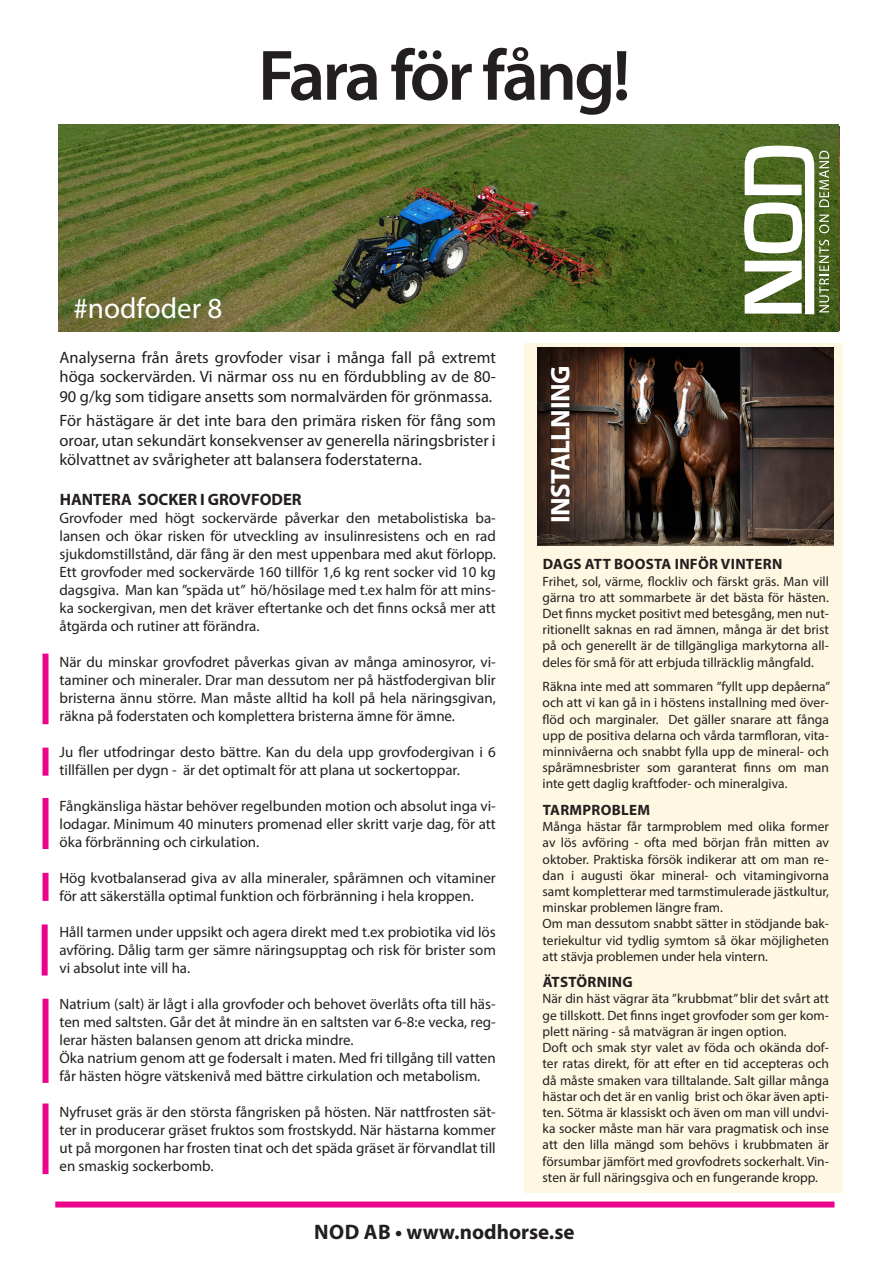
<style>
.page{position:relative;width:893px;height:1263px;background:#fff}
.page>*{position:absolute;margin:0;border:0;box-sizing:border-box;transform-origin:0 0}
.t1{font:600 72px "Myriad Pro";letter-spacing:-.04em;color:#231f20}
.t2{font:29.25px "Myriad Pro";color:#fff}
.t3{font:700 27px "Myriad Pro";letter-spacing:-.02em;color:#fff}
.t4{font:700 21px "Myriad Pro";color:#231f20}
.t5{font:16.5px/19.5px "Myriad Pro";color:#231f20;text-align:justify}
.t6{font:700 16.5px "Myriad Pro";color:#231f20}
.t7{font:15px/18px "Myriad Pro";color:#231f20;text-align:justify}
.t8{font:700 15px "Myriad Pro";letter-spacing:.02em;color:#231f20}
.t9{font:13.5px/16.2px "Myriad Pro";color:#231f20;text-align:justify}
</style>
<div class="page">
<div style="left:55px;top:1201px;width:779px;height:6px;background:#ed028c"></div>
<div style="left:43px;top:654px;width:6px;height:70px;background:#ed028c"></div>
<div style="left:43px;top:1103px;width:6px;height:71px;background:#ed028c"></div>
<div style="left:43px;top:999px;width:6px;height:84px;background:#ed028c"></div>
<div style="left:43px;top:798px;width:6px;height:51px;background:#ed028c"></div>
<div style="left:43px;top:873px;width:6px;height:28px;background:#ed028c"></div>
<div style="left:43px;top:747px;width:6px;height:29px;background:#ed028c"></div>
<div style="left:42px;top:924px;width:6px;height:51px;background:#ed028c"></div>
<div style="left:524px;top:343px;width:319px;height:850px;background:#fef7e1"></div>
<img style="left:58px;top:124px;width:780px;height:208px">
<svg style="left:744px;top:146px;width:85px;height:168px"></svg>
<img style="left:537px;top:348px;width:296px;height:197px">
<p class="t1" style="left:258px;top:30px;width:374px">Fara för fång!</p>
<p class="t2" style="left:73px;top:290px;width:151px">#nodfoder 8</p>
<p class="t5" style="left:60px;top:347px;width:438px">Analyserna från årets grovfoder visar i många fall på extremt höga sockervärden. Vi närmar oss nu en fördubbling av de 80- 90 g/kg som tidigare ansetts som normalvärden för grönmassa.</p>
<p class="t5" style="left:60px;top:410px;width:438px">För hästägare är det inte bara den primära risken för fång som oroar, utan sekundärt konsekvenser av generella näringsbrister i kölvattnet av svårigheter att balansera foderstaterna.</p>
<p class="t6" style="left:60px;top:489px;width:243px">HANTERA SOCKER I GROVFODER</p>
<p class="t7" style="left:60px;top:509px;width:438px">Grovfoder med högt sockervärde påverkar den metabolistiska ba&shy;lansen och ökar risken för utveckling av insulinresistens och en rad sjukdomstillstånd, där fång är den mest uppenbara med akut förlopp.<br>Ett grovfoder med sockervärde 160 tillför 1,6 kg rent socker vid 10 kg dagsgiva. Man kan ”späda ut” hö/hösilage med t.ex halm för att mins&shy;ka sockergivan, men det kräver eftertanke och det finns också mer att åtgärda och rutiner att förändra.</p>
<p class="t7" style="left:60px;top:653px;width:438px">När du minskar grovfodret påverkas givan av många aminosyror, vi&shy;taminer och mineraler. Drar man dessutom ner på hästfodergivan blir bristerna ännu större. Man måste alltid ha koll på hela näringsgivan, räkna på foderstaten och komplettera bristerna ämne för ämne.</p>
<p class="t7" style="left:60px;top:743px;width:438px">Ju fler utfodringar desto bättre. Kan du dela upp grovfodergivan i 6 tillfällen per dygn - är det optimalt för att plana ut sockertoppar.</p>
<p class="t7" style="left:60px;top:797px;width:438px">Fångkänsliga hästar behöver regelbunden motion och absolut inga vi&shy;lodagar. Minimum 40 minuters promenad eller skritt varje dag, för att öka förbränning och cirkulation.</p>
<p class="t7" style="left:60px;top:869px;width:438px">Hög kvotbalanserad giva av alla mineraler, spårämnen och vitaminer för att säkerställa optimal funktion och förbränning i hela kroppen.</p>
<p class="t7" style="left:60px;top:923px;width:438px">Håll tarmen under uppsikt och agera direkt med t.ex probiotika vid lös avföring. Dålig tarm ger sämre näringsupptag och risk för brister som vi absolut inte vill ha.</p>
<p class="t7" style="left:60px;top:995px;width:438px">Natrium (salt) är lågt i alla grovfoder och behovet överlåts ofta till häs&shy;ten med saltsten. Går det åt mindre än en saltsten var 6-8:e vecka, reg&shy;lerar hästen balansen genom att dricka mindre.</p>
<p class="t7" style="left:60px;top:1049px;width:438px">Öka natrium genom att ge fodersalt i maten. Med fri tillgång till vatten får hästen högre vätskenivå med bättre cirkulation och metabolism.</p>
<p class="t7" style="left:60px;top:1103px;width:438px">Nyfruset gräs är den största fångrisken på hösten. När nattfrosten sät&shy;ter in producerar gräset fruktos som frostskydd. När hästarna kommer ut på morgonen har frosten tinat och det späda gräset är förvandlat till en smaskig sockerbomb.</p>
<p class="t3" style="left:543px;top:523px;width:159px;rotate:-90deg">INSTALLNING</p>
<p class="t8" style="left:543px;top:554px;width:241px">DAGS ATT BOOSTA INFÖR VINTERN</p>
<p class="t9" style="left:543px;top:573px;width:288px">Frihet, sol, värme, flockliv och färskt gräs. Man vill gärna tro att sommarbete är det bästa för hästen.<br>Det finns mycket positivt med betesgång, men nut&shy;ritionellt saknas en rad ämnen, många är det brist på och generellt är de tillgängliga markytorna all&shy;deles för små för att erbjuda tillräcklig mångfald.</p>
<p class="t9" style="left:543px;top:678px;width:289px">Räkna inte med att sommaren ”fyllt upp depåerna” och att vi kan gå in i höstens installning med över&shy;flöd och marginaler. Det gäller snarare att fånga upp de positiva delarna och vårda tarmfloran, vita&shy;minnivåerna och snabbt fylla upp de mineral- och spårämnesbrister som garanterat finns om man inte gett daglig kraftfoder- och mineralgiva.</p>
<p class="t8" style="left:543px;top:800px;width:109px">TARMPROBLEM</p>
<p class="t9" style="left:543px;top:818px;width:288px">Många hästar får tarmproblem med olika former av lös avföring - ofta med början från mitten av oktober. Praktiska försök indikerar att om man re&shy;dan i augusti ökar mineral- och vitamingivorna samt kompletterar med tarmstimulerade jästkultur, minskar problemen längre fram.</p>
<p class="t9" style="left:543px;top:915px;width:288px">Om man dessutom snabbt sätter in stödjande bak&shy;teriekultur vid tydlig symtom så ökar möjligheten att stävja problemen under hela vintern.</p>
<p class="t8" style="left:543px;top:972px;width:92px">ÄTSTÖRNING</p>
<p class="t9" style="left:543px;top:991px;width:288px">När din häst vägrar äta ”krubbmat” blir det svårt att ge tillskott. Det finns inget grovfoder som ger kom&shy;plett näring - så matvägran är ingen option.</p>
<p class="t9" style="left:543px;top:1039px;width:288px">Doft och smak styr valet av föda och okända dof&shy;ter ratas direkt, för att efter en tid accepteras och då måste smaken vara tilltalande. Salt gillar många hästar och det är en vanlig brist och ökar även apti&shy;ten. Sötma är klassiskt och även om man vill undvi&shy;ka socker måste man här vara pragmatisk och inse att den lilla mängd som behövs i krubbmaten är försumbar jämfört med grovfodrets sockerhalt. Vin&shy;sten är full näringsgiva och en fungerande kropp.</p>
<p class="t4" style="left:314px;top:1218px;width:262px">NOD AB • www.nodhorse.se</p>
</div>
